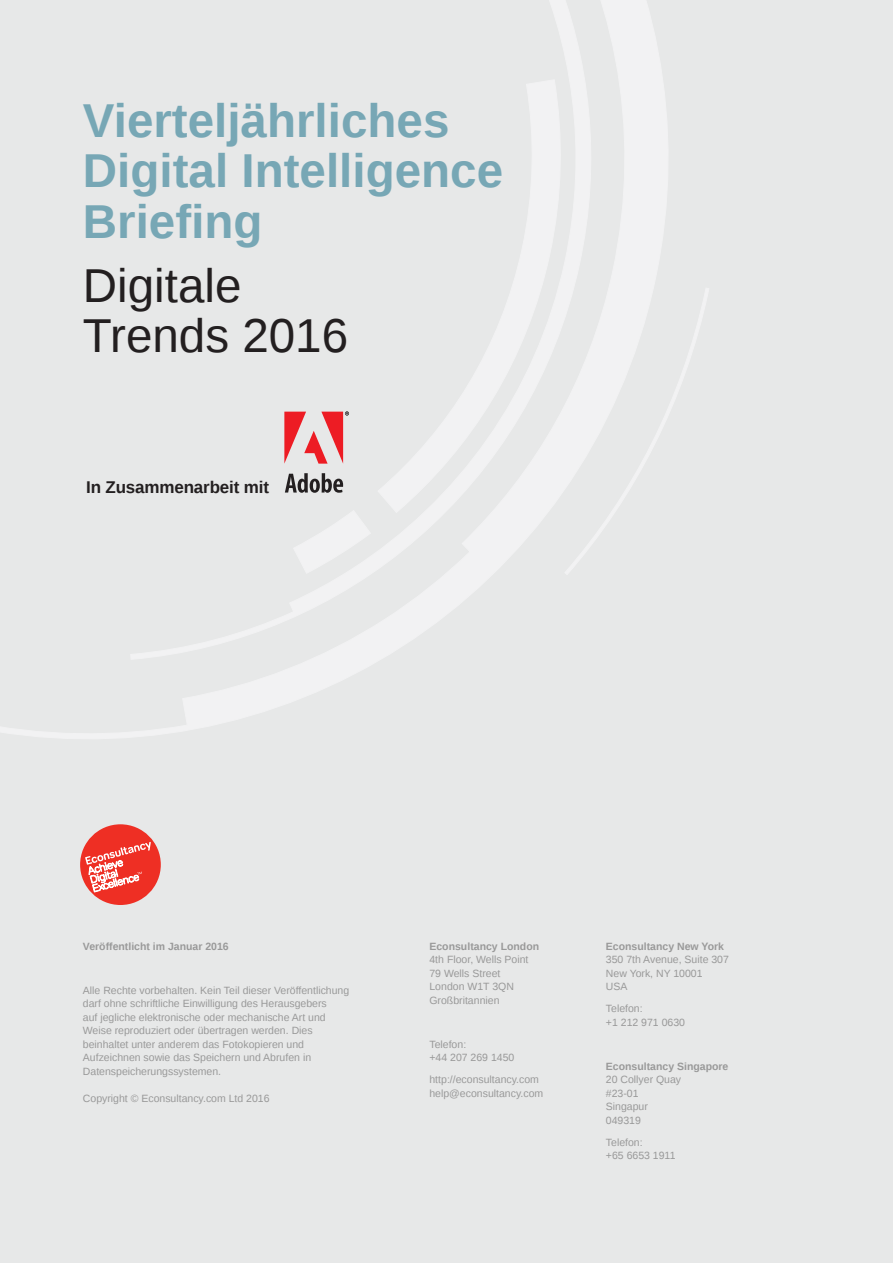
<style>
.page{position:relative;width:893px;height:1263px;background:#e7e8e8}
.page>*{position:absolute;margin:0;border:0;box-sizing:border-box;transform-origin:0 0}
.t1{font:700 47.55px/50.7px "Liberation Sans";color:#77a7b5}
.t2{font:47.55px/50.7px "Liberation Sans";color:#231f20}
.t3{font:700 16.95px "Liberation Sans";letter-spacing:-.01em;color:#231f20}
.t4{font:10.5px/13.5px "Liberation Sans";color:#999}
.t5{font:700 10.5px "Liberation Sans";color:#999}
</style>
<div class="page">
<svg style="left:0;top:0;width:708px;height:739px"></svg>
<div style="left:80px;top:824px;width:81px;height:81px;background:#ee2f24;border-radius:50%"></div>
<svg style="left:85px;top:842px;width:66px;height:52px"></svg>
<h1 class="t1" style="left:83px;top:94px;width:422px">Vierteljährliches<br>Digital Intelligence<br>Briefing</h1>
<h1 class="t2" style="left:83px;top:262px;width:267px">Digitale<br>Trends 2016</h1>
<h2 class="t3" style="left:86px;top:475px;width:184px">In Zusammenarbeit mit</h2>
<p class="t5" style="left:83px;top:939px;width:147px">Veröffentlicht im Januar 2016</p>
<p class="t4" style="left:83px;top:984px;width:268px">Alle Rechte vorbehalten. Kein Teil dieser Veröffentlichung darf ohne schriftliche Einwilligung des Herausgebers<br>auf jegliche elektronische oder mechanische Art und Weise reproduziert oder übertragen werden. Dies beinhaltet unter anderem das Fotokopieren und Aufzeichnen sowie das Speichern und Abrufen in Datenspeicherungssystemen.</p>
<p class="t4" style="left:83px;top:1092px;width:188px">Copyright © Econsultancy.com Ltd 2016</p>
<p class="t5" style="left:429px;top:939px;width:111px">Econsultancy London</p>
<p class="t4" style="left:429px;top:953px;width:101px">4th Floor, Wells Point<br>79 Wells Street<br>London W1T 3QN<br>Großbritannien</p>
<p class="t4" style="left:429px;top:1038px;width:86px">Telefon:<br>+44 207 269 1450</p>
<p class="t4" style="left:429px;top:1073px;width:115px">http://econsultancy.com help@econsultancy.com</p>
<p class="t5" style="left:606px;top:939px;width:120px">Econsultancy New York</p>
<p class="t4" style="left:606px;top:953px;width:124px">350 7th Avenue, Suite 307<br>New York, NY 10001<br>USA</p>
<p class="t4" style="left:606px;top:1002px;width:81px">Telefon:<br>+1 212 971 0630</p>
<p class="t5" style="left:606px;top:1059px;width:124px">Econsultancy Singapore</p>
<p class="t4" style="left:606px;top:1073px;width:77px">20 Collyer Quay #23-01<br>Singapur<br>049319</p>
<p class="t4" style="left:606px;top:1136px;width:71px">Telefon:<br>+65 6653 1911</p>
</div>
